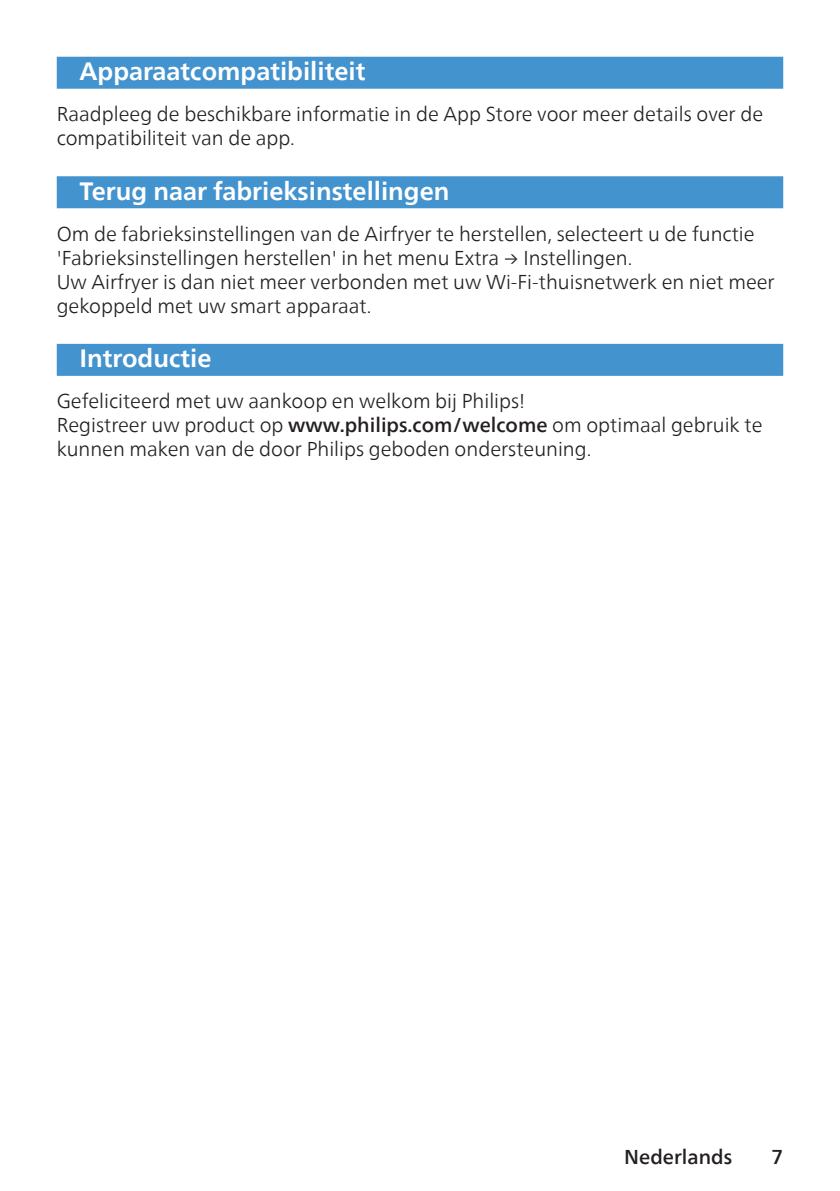
<style>
.page{position:relative;width:840px;height:1191px;background:#fff}
.page>*{position:absolute;margin:0;border:0;box-sizing:border-box;transform-origin:0 0}
.t1{font:700 25px "Neue Frutiger World";color:#fff}
.t2{font:300 20px/24px "Neue Frutiger World";color:#231f20}
.t3{font:500 20px "Neue Frutiger World";color:#231f20}
.s1{font-weight:500}
</style>
<div class="page">
<div style="left:57px;top:57px;width:725px;height:32px;background:#4393cf"></div>
<div style="left:57px;top:176px;width:725px;height:32px;background:#4393cf"></div>
<div style="left:57px;top:344px;width:725px;height:32px;background:#4393cf"></div>
<p class="t1" style="left:79px;top:49px;width:287px">Apparaatcompatibiliteit</p>
<p class="t2" style="left:57px;top:102px;width:707px">Raadpleeg de beschikbare informatie in de App Store voor meer details over de compatibiliteit van de app.</p>
<p class="t1" style="left:79px;top:169px;width:371px">Terug naar fabrieksinstellingen</p>
<p class="t2" style="left:57px;top:222px;width:719px">Om de fabrieksinstellingen van de Airfryer te herstellen, selecteert u de functie 'Fabrieksinstellingen herstellen' in het menu Extra → Instellingen.<br>Uw Airfryer is dan niet meer verbonden met uw Wi-Fi-thuisnetwerk en niet meer gekoppeld met uw smart apparaat.</p>
<p class="t1" style="left:79px;top:336px;width:133px">Introductie</p>
<p class="t2" style="left:57px;top:389px;width:706px">Gefeliciteerd met uw aankoop en welkom bij Philips!<br>Registreer uw product op <span class="s1">www.philips.com/welcome</span> om optimaal gebruik te kunnen maken van de door Philips geboden ondersteuning.</p>
<p class="t3" style="left:624px;top:1140px;width:109px">Nederlands</p>
<p class="t3" style="left:771px;top:1140px;width:13px">7</p>
</div>
